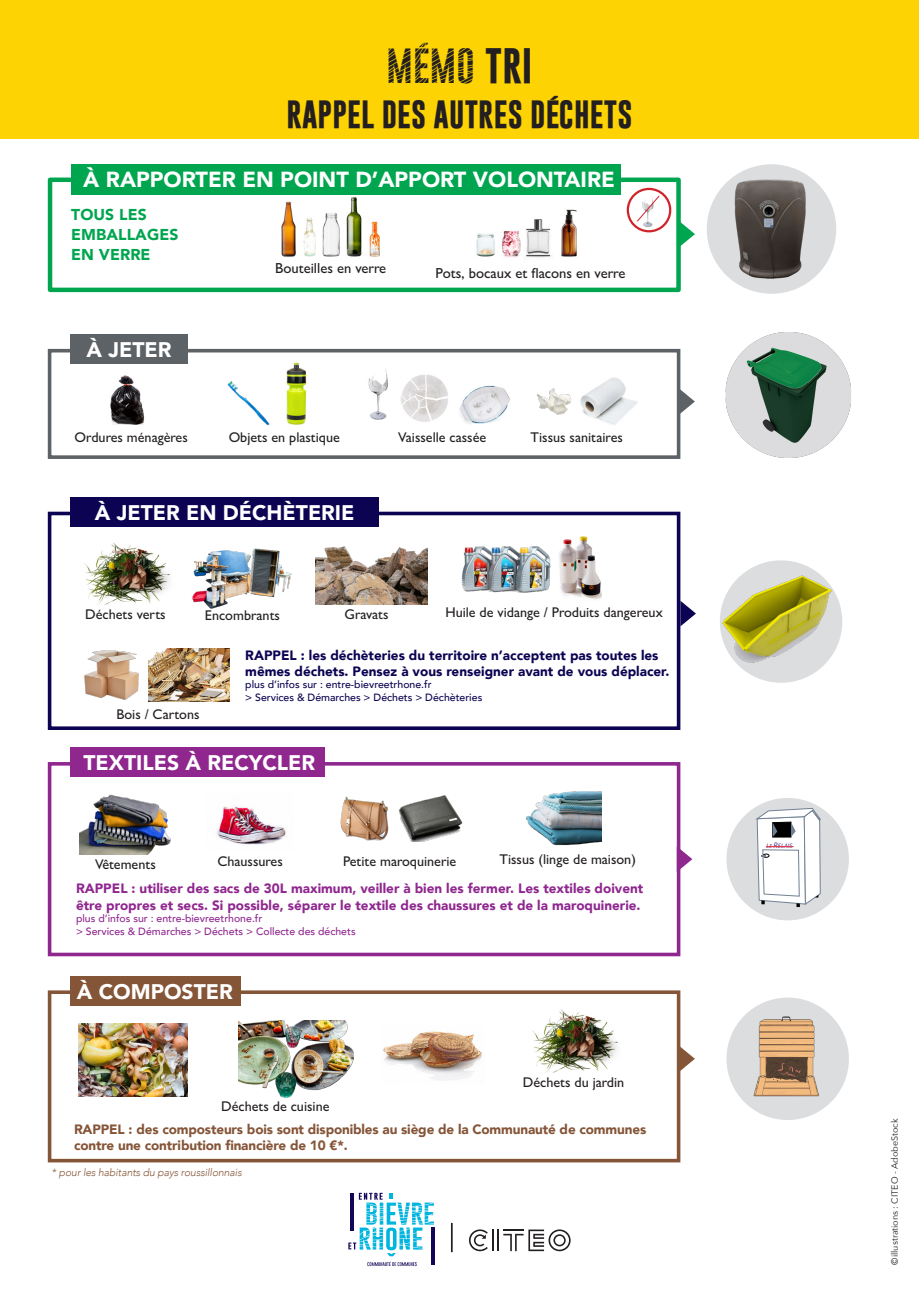
<style>
.page{position:relative;width:919px;height:1289px;background:#fff}
.page>*{position:absolute;margin:0;border:0;box-sizing:border-box;transform-origin:0 0}
.t1{font:36px "Gobold CUTS";color:#231f20}
.t2{font:700 28.5px "Gobold";letter-spacing:.005em;color:#231f20}
.t3{font:900 21.75px "Avenir";color:#fff}
.t4{font:900 21.15px "Avenir";color:#fff}
.t5{font:900 15.75px/19.8px "Avenir";letter-spacing:.005em;color:#00a54f}
.t6{font:500 14.55px "Gill Sans MT Pro";color:#231f20}
.t7{font:500 14.1px "Gill Sans MT Pro";color:#231f20}
.t8{font:900 13.5px/16.2px "Avenir";color:#8f278f}
.t9{font:900 13.5px/16.2px "Avenir";color:#0c0452}
.t10{font:900 13.5px/16.2px "Avenir";letter-spacing:-.01em;color:#855538}
.t11{font:500 10.5px/12.6px "Avenir";color:#8f278f}
.t12{font:500 10.5px/12.6px "Avenir";color:#0c0452}
.t13{font:italic 300 10.5px "Avenir";letter-spacing:-.01em;color:#855538}
.t14{font:9px "Avenir Next";color:#231f20}
.t15{font:italic 6.6px "Myriad Pro";letter-spacing:.01em;color:#533481}
.s1{font-family:"Gobold";font-weight:700}
.s2{font-size:5.85px}
.s3{font-size:8.1px}
</style>
<div class="page">
<div style="left:48px;top:177px;width:632px;height:115px;border:4px solid #00a54f"></div>
<div style="left:71px;top:164px;width:549px;height:30px;background:#00a54f"></div>
<div style="left:706px;top:164px;width:130px;height:130px;background:#dcdddf;border-radius:50%"></div>
<img style="left:720px;top:164px;width:99px;height:123px">
<svg style="left:678px;top:221px;width:17px;height:26px"></svg>
<img style="left:643px;top:222px;width:10px;height:4px">
<svg style="left:637px;top:195px;width:23px;height:27px"></svg>
<div style="left:626px;top:188px;width:45px;height:44px;border:2px solid #d1232a;border-radius:50%"></div>
<img style="left:369px;top:221px;width:11px;height:36px">
<img style="left:281px;top:202px;width:15px;height:55px">
<img style="left:346px;top:197px;width:16px;height:60px">
<img style="left:303px;top:218px;width:12px;height:39px">
<img style="left:322px;top:213px;width:18px;height:44px">
<img style="left:476px;top:233px;width:19px;height:24px">
<img style="left:502px;top:231px;width:19px;height:26px">
<img style="left:526px;top:219px;width:26px;height:39px">
<img style="left:561px;top:209px;width:16px;height:48px">
<svg style="left:469px;top:1229px;width:101px;height:22px"></svg>
<hr style="left:451px;top:1222px;width:1px;height:30px;background:#231f20">
<svg style="left:348px;top:1192px;width:86px;height:73px"></svg>
<div style="left:0;top:0;width:918px;height:139px;background:#fed304"></div>
<div style="left:48px;top:349px;width:632px;height:110px;background:#fff;border:4px solid #5d6266"></div>
<svg style="left:679px;top:389px;width:15px;height:25px"></svg>
<img style="left:582px;top:377px;width:56px;height:48px">
<img style="left:536px;top:388px;width:46px;height:27px">
<img style="left:110px;top:375px;width:35px;height:49px">
<img style="left:227px;top:381px;width:43px;height:45px">
<img style="left:368px;top:369px;width:20px;height:51px">
<img style="left:459px;top:385px;width:51px;height:39px">
<img style="left:397px;top:370px;width:55px;height:56px;border-radius:28px">
<img style="left:286px;top:362px;width:21px;height:63px">
<div style="left:70px;top:334px;width:118px;height:30px;background:#5d6266"></div>
<img style="left:725px;top:332px;width:126px;height:126px">
<div style="left:726px;top:798px;width:122px;height:122px;background:#dcdddf;border-radius:50%"></div>
<div style="left:48px;top:762px;width:632px;height:194px;background:#fff;border:4px solid #8f278f"></div>
<svg style="left:676px;top:846px;width:16px;height:26px"></svg>
<img style="left:79px;top:794px;width:92px;height:60px">
<img style="left:216px;top:806px;width:70px;height:39px">
<div style="left:70px;top:747px;width:255px;height:30px;background:#8f278f"></div>
<svg style="left:756px;top:808px;width:64px;height:99px;background:#e0e0e3"></svg>
<img style="left:340px;top:796px;width:49px;height:45px">
<img style="left:399px;top:795px;width:63px;height:47px">
<img style="left:526px;top:791px;width:75px;height:55px">
<div style="left:719px;top:560px;width:123px;height:122px;background:#dcdddf;border-radius:50%"></div>
<div style="left:48px;top:511px;width:632px;height:219px;background:#fff;border:4px solid #0c0452"></div>
<svg style="left:680px;top:600px;width:16px;height:26px"></svg>
<img style="left:84px;top:542px;width:86px;height:62px">
<div style="left:70px;top:497px;width:308px;height:29px;background:#0c0452"></div>
<img style="left:192px;top:548px;width:100px;height:61px">
<img style="left:315px;top:546px;width:112px;height:58px">
<img style="left:84px;top:650px;width:55px;height:50px">
<img style="left:559px;top:536px;width:42px;height:64px">
<img style="left:149px;top:648px;width:80px;height:54px">
<img style="left:719px;top:567px;width:119px;height:97px">
<img style="left:461px;top:546px;width:90px;height:47px">
<div style="left:48px;top:990px;width:632px;height:172px;background:#fff;border:4px solid #855538"></div>
<svg style="left:679px;top:1045px;width:15px;height:26px"></svg>
<div style="left:70px;top:975px;width:170px;height:30px;background:#855538"></div>
<img style="left:78px;top:1023px;width:109px;height:72px">
<img style="left:238px;top:1020px;width:116px;height:77px">
<img style="left:383px;top:1031px;width:99px;height:49px">
<div style="left:726px;top:997px;width:122px;height:122px;background:#dcdddf;border-radius:50%"></div>
<img style="left:753px;top:1016px;width:66px;height:81px">
<img style="left:532px;top:1009px;width:86px;height:63px">
<h1 class="t1" style="left:386px;top:43px;width:147px">MÉMO <span class="s1">TRI</span></h1>
<h2 class="t2" style="left:286px;top:95px;width:347px">RAPPEL DES AUTRES DÉCHETS</h2>
<h3 class="t3" style="left:83px;top:161px;width:533px">À RAPPORTER EN POINT D’APPORT VOLONTAIRE</h3>
<p class="t5" style="left:71px;top:204px;width:108px">TOUS LES<br>EMBALLAGES<br>EN VERRE</p>
<h3 class="t4" style="left:87px;top:332px;width:86px">À JETER</h3>
<p class="t6" style="left:275px;top:260px;width:112px">Bouteilles en verre</p>
<p class="t6" style="left:435px;top:264px;width:191px">Pots, bocaux et flacons en verre</p>
<p class="t7" style="left:75px;top:429px;width:115px">Ordures ménagères</p>
<p class="t7" style="left:229px;top:429px;width:113px">Objets en plastique</p>
<p class="t7" style="left:398px;top:429px;width:89px">Vaisselle cassée</p>
<p class="t7" style="left:530px;top:429px;width:94px">Tissus sanitaires</p>
<h3 class="t4" style="left:95px;top:494px;width:261px">À JETER EN DÉCHÈTERIE</h3>
<p class="t7" style="left:85px;top:606px;width:82px">Déchets verts</p>
<p class="t7" style="left:344px;top:606px;width:46px">Gravats</p>
<p class="t7" style="left:445px;top:604px;width:219px">Huile de vidange / Produits dangereux</p>
<p class="t7" style="left:205px;top:607px;width:77px">Encombrants</p>
<p class="t7" style="left:116px;top:705px;width:84px">Bois / Cartons</p>
<p class="t9" style="left:245px;top:646px;width:425px">RAPPEL : les déchèteries du territoire n’acceptent pas toutes les mêmes déchets. Pensez à vous renseigner avant de vous déplacer.</p>
<p class="t12" style="left:245px;top:678px;width:238px">plus d’infos sur : entre-bievreetrhone.fr<br>&gt; Services &amp; Démarches &gt; Déchets &gt; Déchèteries</p>
<h3 class="t4" style="left:83px;top:744px;width:233px">TEXTILES À RECYCLER</h3>
<p class="t7" style="left:95px;top:855px;width:62px">Vêtements</p>
<p class="t7" style="left:217px;top:853px;width:67px">Chaussures</p>
<p class="t7" style="left:343px;top:853px;width:115px">Petite maroquinerie</p>
<p class="t7" style="left:499px;top:850px;width:138px">Tissus (linge de maison)</p>
<p class="t8" style="left:76px;top:880px;width:568px">RAPPEL : utiliser des sacs de 30L maximum, veiller à bien les fermer. Les textiles doivent être propres et secs. Si possible, séparer le textile des chaussures et de la maroquinerie.</p>
<p class="t11" style="left:76px;top:911px;width:281px">plus d’infos sur : entre-bievreetrhone.fr<br>&gt; Services &amp; Démarches &gt; Déchets &gt; Collecte des déchets</p>
<h3 class="t4" style="left:77px;top:973px;width:157px">À COMPOSTER</h3>
<p class="t7" style="left:221px;top:1097px;width:110px">Déchets de cuisine</p>
<p class="t7" style="left:522px;top:1073px;width:103px">Déchets du jardin</p>
<p class="t10" style="left:74px;top:1120px;width:573px">RAPPEL : des composteurs bois sont disponibles au siège de la Communauté de communes contre une contribution financière de 10 €*.</p>
<p class="t13" style="left:52px;top:1166px;width:192px">* pour les habitants du pays roussillonnais</p>
<p class="t15" style="left:766px;top:841px;width:28px">L<span class="s2">E</span> <span class="s3">R</span>ELAIS</p>
<p class="t14" style="left:886px;top:1264px;width:147px;rotate:-90deg">©illustrations : CITEO - AdobeStock</p>
</div>
